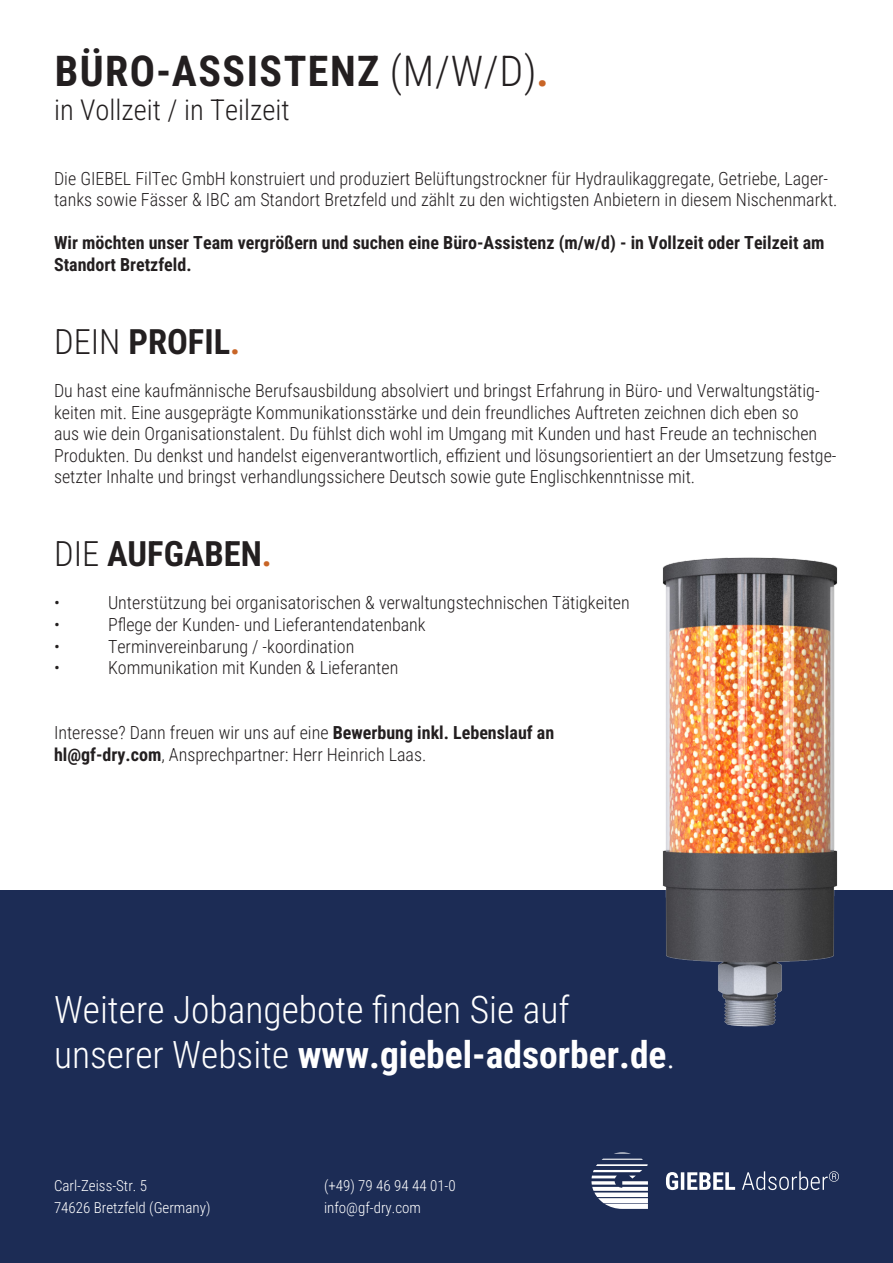
<style>
.page{position:relative;width:893px;height:1263px;background:#fff}
.page>*{position:absolute;margin:0;border:0;box-sizing:border-box;transform-origin:0 0}
.t1{font:42px "Roboto Condensed";letter-spacing:.035em;color:#231f20}
.t2{font:37.5px "Roboto Condensed";color:#fff}
.t3{font:34.5px "Roboto Condensed";color:#231f20}
.t4{font:28.5px "Roboto Condensed";color:#231f20}
.t5{font:18px/21.6px "Roboto Condensed";color:#231f20}
.t6{font:15px "Roboto Condensed";color:#fff}
.s1{color:#c86527}
</style>
<div class="page">
<div style="left:0;top:891px;width:893px;height:372px;background:#1c2c55"></div>
<svg style="left:591px;top:1159px;width:57px;height:50px"></svg>
<svg style="left:666px;top:1171px;width:173px;height:19px"></svg>
<img style="left:663px;top:558px;width:174px;height:468px">
<p class="t1" style="left:55px;top:41px;width:496px">BÜRO-ASSISTENZ (M/W/D)<span class="s1">.</span></p>
<p class="t4" style="left:54px;top:90px;width:237px">in Vollzeit / in Teilzeit</p>
<p class="t5" style="left:54px;top:167px;width:785px">Die GIEBEL FilTec GmbH konstruiert und produziert Belüftungstrockner für Hydraulikaggregate, Getriebe, Lager&shy;tanks sowie Fässer &amp; IBC am Standort Bretzfeld und zählt zu den wichtigsten Anbietern in diesem Nischenmarkt.</p>
<p class="t5" style="left:54px;top:231px;width:772px">Wir möchten unser Team vergrößern und suchen eine Büro-Assistenz (m/w/d) - in Vollzeit oder Teilzeit am<br>Standort Bretzfeld.</p>
<p class="t3" style="left:54px;top:317px;width:188px">DEIN PROFIL<span class="s1">.</span></p>
<p class="t5" style="left:54px;top:379px;width:784px">Du hast eine kaufmännische Berufsausbildung absolviert und bringst Erfahrung in Büro- und Verwaltungstätig&shy;keiten mit. Eine ausgeprägte Kommunikationsstärke und dein freundliches Auftreten zeichnen dich eben so<br>aus wie dein Organisationstalent. Du fühlst dich wohl im Umgang mit Kunden und hast Freude an technischen Produkten. Du denkst und handelst eigenverantwortlich, effizient und lösungsorientiert an der Umsetzung festge&shy;setzter Inhalte und bringst verhandlungssichere Deutsch sowie gute Englischkenntnisse mit.</p>
<p class="t3" style="left:54px;top:530px;width:219px">DIE AUFGABEN<span class="s1">.</span></p>
<p class="t5" style="left:54px;top:591px;width:7px">•</p>
<p class="t5" style="left:108px;top:591px;width:523px">Unterstützung bei organisatorischen &amp; verwaltungstechnischen Tätigkeiten</p>
<p class="t5" style="left:54px;top:613px;width:7px">•</p>
<p class="t5" style="left:108px;top:613px;width:319px">Pflege der Kunden- und Lieferantendatenbank</p>
<p class="t5" style="left:54px;top:635px;width:7px">•</p>
<p class="t5" style="left:108px;top:635px;width:248px">Terminvereinbarung / -koordination</p>
<p class="t5" style="left:54px;top:656px;width:7px">•</p>
<p class="t5" style="left:108px;top:656px;width:292px">Kommunikation mit Kunden &amp; Lieferanten</p>
<p class="t5" style="left:54px;top:721px;width:502px">Interesse? Dann freuen wir uns auf eine Bewerbung inkl. Lebenslauf an</p>
<p class="t5" style="left:54px;top:743px;width:374px">hl@gf-dry.com, Ansprechpartner: Herr Heinrich Laas.</p>
<p class="t2" style="left:54px;top:983px;width:517px">Weitere Jobangebote finden Sie auf</p>
<p class="t2" style="left:54px;top:1028px;width:623px">unserer Website www.giebel-adsorber.de.</p>
<p class="t6" style="left:54px;top:1175px;width:95px">Carl-Zeiss-Str. 5</p>
<p class="t6" style="left:324px;top:1175px;width:133px">(+49) 79 46 94 44 01-0</p>
<p class="t6" style="left:54px;top:1197px;width:158px">74626 Bretzfeld (Germany)</p>
<p class="t6" style="left:324px;top:1197px;width:98px">info@gf-dry.com</p>
</div>
